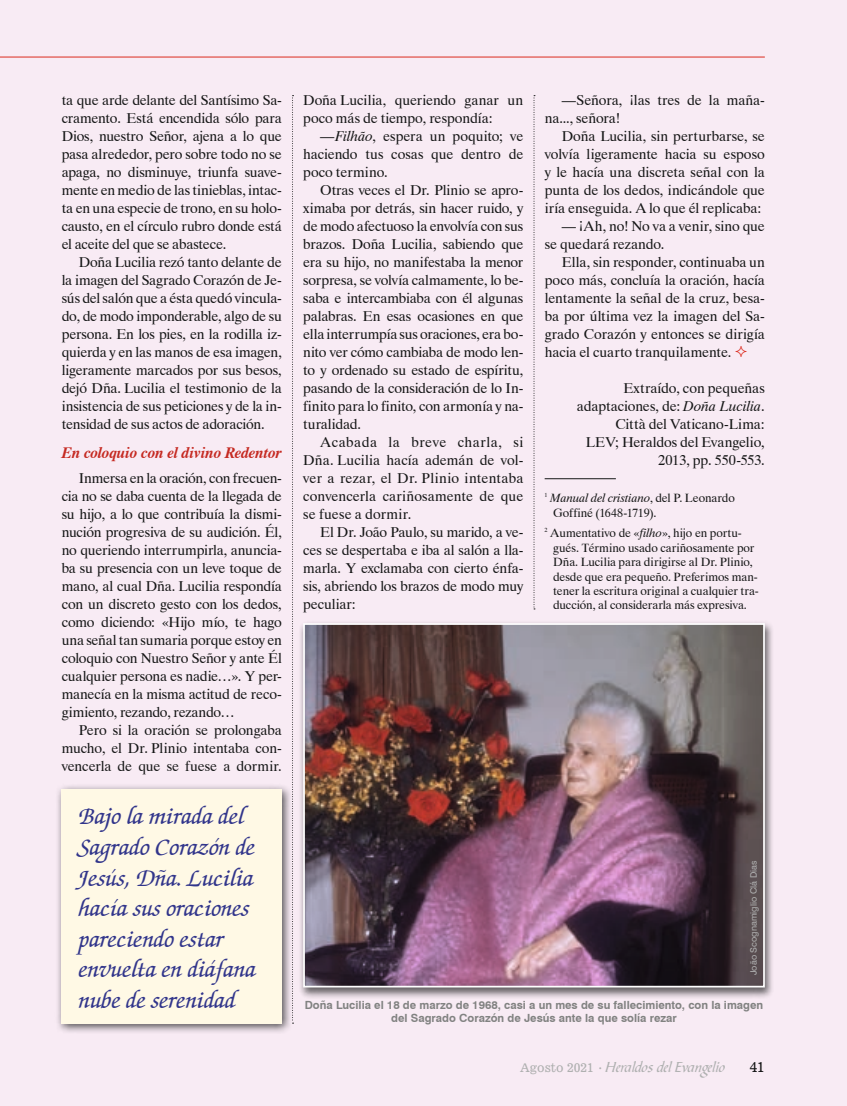
<style>
.page{position:relative;width:847px;height:1106px;background:#fff}
.page>*{position:absolute;margin:0;border:0;box-sizing:border-box;transform-origin:0 0}
.t1{font:italic 500 25.5px/30.6px "Zapf Chancery IT Cby BT";color:#31358b}
.t2{font:italic 700 15.75px "Dutch 801 BT";color:#c52a22}
.t3{font:15px "Bible Scr T";color:#afb0b0}
.t4{font:14.25px/18px "Dutch 801 BT";letter-spacing:-.01em;color:#151616;text-align:justify}
.t5{font:13.5px "News 701 BT Roman A";color:#151616}
.t6{font:12px/14.4px "Dutch 801 BT";letter-spacing:-.01em;color:#151616}
.t7{font:700 11.25px/13.5px "Swiss 721 BT";color:#818281;text-align:center}
.t8{font:9px "Swiss 721 BT";letter-spacing:.005em;color:#afb0b0}
.s1{font-style:italic}
.s2{font-family:"News 701 BT Roman A";font-size:12px}
</style>
<div class="page">
<div style="left:0;top:0;width:846px;height:1106px;background:#f8ebf4"></div>
<div style="left:298px;top:620px;width:475px;height:379px;background:#151616;opacity:.65"></div>
<img style="left:302px;top:622px;width:463px;height:366px">
<hr style="left:0;top:57px;width:764px;height:1px;background:#db2b1e">
<svg style="left:292px;top:95px;width:1px;height:928px"></svg>
<hr style="left:544px;top:478px;width:71px;height:1px;background:#151616">
<div style="left:55px;top:782px;width:237px;height:251px;background:#151616;opacity:.75"></div>
<div style="left:62px;top:789px;width:220px;height:234px;background:#fff9e5"></div>
<svg style="left:533px;top:95px;width:1px;height:514px"></svg>
<p class="t4" style="left:62px;top:91px;width:221px">ta que arde delante del Santísimo Sa&shy;cramento. Está encendida sólo para Dios, nuestro Señor, ajena a lo que pasa alrededor, pero sobre todo no se apaga, no disminuye, triunfa suave&shy;mente en medio de las tinieblas, intac&shy;ta en una especie de trono, en su holo&shy;causto, en el círculo rubro donde está el aceite del que se abastece.</p>
<p class="t4" style="left:62px;top:253px;width:221px;text-indent:17px">Doña Lucilia rezó tanto delante de la imagen del Sagrado Corazón de Je&shy;sús del salón que a ésta quedó vincula&shy;do, de modo imponderable, algo de su persona. En los pies, en la rodilla iz&shy;quierda y en las manos de esa imagen, ligeramente marcados por sus besos, dejó Dña. Lucilia el testimonio de la insistencia de sus peticiones y de la in&shy;tensidad de sus actos de adoración.</p>
<p class="t2" style="left:62px;top:442px;width:221px">En coloquio con el divino Redentor</p>
<p class="t4" style="left:62px;top:469px;width:221px;text-indent:17px">Inmersa en la oración, con frecuen&shy;cia no se daba cuenta de la llegada de su hijo, a lo que contribuía la dismi&shy;nución progresiva de su audición. Él, no queriendo interrumpirla, anuncia&shy;ba su presencia con un leve toque de mano, al cual Dña. Lucilia respondía con un discreto gesto con los dedos, como diciendo: «Hijo mío, te hago una señal tan sumaria porque estoy en coloquio con Nuestro Señor y ante Él cualquier persona es nadie…». Y per&shy;manecía en la misma actitud de reco&shy;gimiento, rezando, rezando…</p>
<p class="t4" style="left:62px;top:721px;width:221px;text-indent:17px">Pero si la oración se prolongaba mucho, el Dr. Plinio intentaba con&shy;vencerla de que se fuese a dormir.</p>
<h1 class="t1" style="left:79px;top:802px;width:179px">Bajo la mirada del<br>Sagrado Corazón de<br>Jesús, Dña. Lucilia hacía sus oraciones pareciendo estar envuelta en diáfana nube de serenidad</h1>
<p class="t4" style="left:303px;top:91px;width:221px">Doña Lucilia, queriendo ganar un poco más de tiempo, respondía:</p>
<p class="t4" style="left:303px;top:127px;width:221px;text-indent:17px">—<span class="s1">Filhão</span>, espera un poquito; ve haciendo tus cosas que dentro de poco termino.</p>
<p class="t4" style="left:303px;top:181px;width:221px;text-indent:17px">Otras veces el Dr. Plinio se apro&shy;ximaba por detrás, sin hacer ruido, y de modo afectuoso la envolvía con sus brazos. Doña Lucilia, sabiendo que era su hijo, no manifestaba la menor sorpresa, se volvía calmamente, lo be&shy;saba e intercambiaba con él algunas palabras. En esas ocasiones en que ella interrumpía sus oraciones, era bo&shy;nito ver cómo cambiaba de modo len&shy;to y ordenado su estado de espíritu, pasando de la consideración de lo In&shy;finito para lo finito, con armonía y na&shy;turalidad.</p>
<p class="t4" style="left:303px;top:433px;width:221px;text-indent:17px">Acabada la breve charla, si Dña. Lucilia hacía ademán de vol&shy;ver a rezar, el Dr. Plinio intentaba convencerla cariñosamente de que se fuese a dormir.</p>
<p class="t4" style="left:303px;top:523px;width:221px;text-indent:17px">El Dr. João Paulo, su marido, a ve&shy;ces se despertaba e iba al salón a lla&shy;marla. Y exclamaba con cierto énfa&shy;sis, abriendo los brazos de modo muy peculiar:</p>
<p class="t4" style="left:544px;top:91px;width:221px;text-indent:17px">—Señora, ¡las tres de la maña&shy;na..., señora!</p>
<p class="t4" style="left:544px;top:127px;width:221px;text-indent:17px">Doña Lucilia, sin perturbarse, se volvía ligeramente hacia su esposo y le hacía una discreta señal con la punta de los dedos, indicándole que iría enseguida. A lo que él replicaba:</p>
<p class="t4" style="left:544px;top:217px;width:222px;text-indent:17px">— ¡Ah, no! No va a venir, sino que se quedará rezando.</p>
<p class="t4" style="left:544px;top:253px;width:221px;text-indent:17px">Ella, sin responder, continuaba un poco más, concluía la oración, hacía lentamente la señal de la cruz, besa&shy;ba por última vez la imagen del Sa&shy;grado Corazón y entonces se dirigía hacia el cuarto tranquilamente.</p>
<p class="t4" style="left:576px;top:379px;width:189px;text-align:right">Extraído, con pequeñas adaptaciones, de: <span class="s1">Doña Lucilia</span>.<br>Città del Vaticano-Lima:<br>LEV; Heraldos del Evangelio,<br>2013, pp. 550-553.</p>
<p class="t6" style="left:553px;top:490px;width:183px;text-indent:-9px"><sup>1</sup> <span class="s1">Manual del cristiano</span>, del P. Leonardo<br>Goffiné (1648-1719).</p>
<p class="t6" style="left:553px;top:526px;width:207px;text-indent:-8px"><sup>2</sup> Aumentativo de «<span class="s1">filho</span>», hijo en portu&shy;gués. Término usado cariñosamente por Dña. Lucilia para dirigirse al Dr. Plinio, desde que era pequeño. Preferimos man&shy;tener la escritura original a cualquier tra&shy;ducción, al considerarla más expresiva.</p>
<p class="t8" style="left:747px;top:975px;width:116px;rotate:-90deg">João Scognamiglio Clá Dias</p>
<p class="t7" style="left:304px;top:998px;width:460px">Doña Lucilia el 18 de marzo de 1968, casi a un mes de su fallecimiento, con la imagen del Sagrado Corazón de Jesús ante la que solía rezar</p>
<p class="t3" style="left:520px;top:1057px;width:206px"><span class="s2">Agosto 2021</span> <sub>·</sub> Heraldos del Evangelio</p>
<p class="t5" style="left:749px;top:1058px;width:17px">41</p>
</div>
